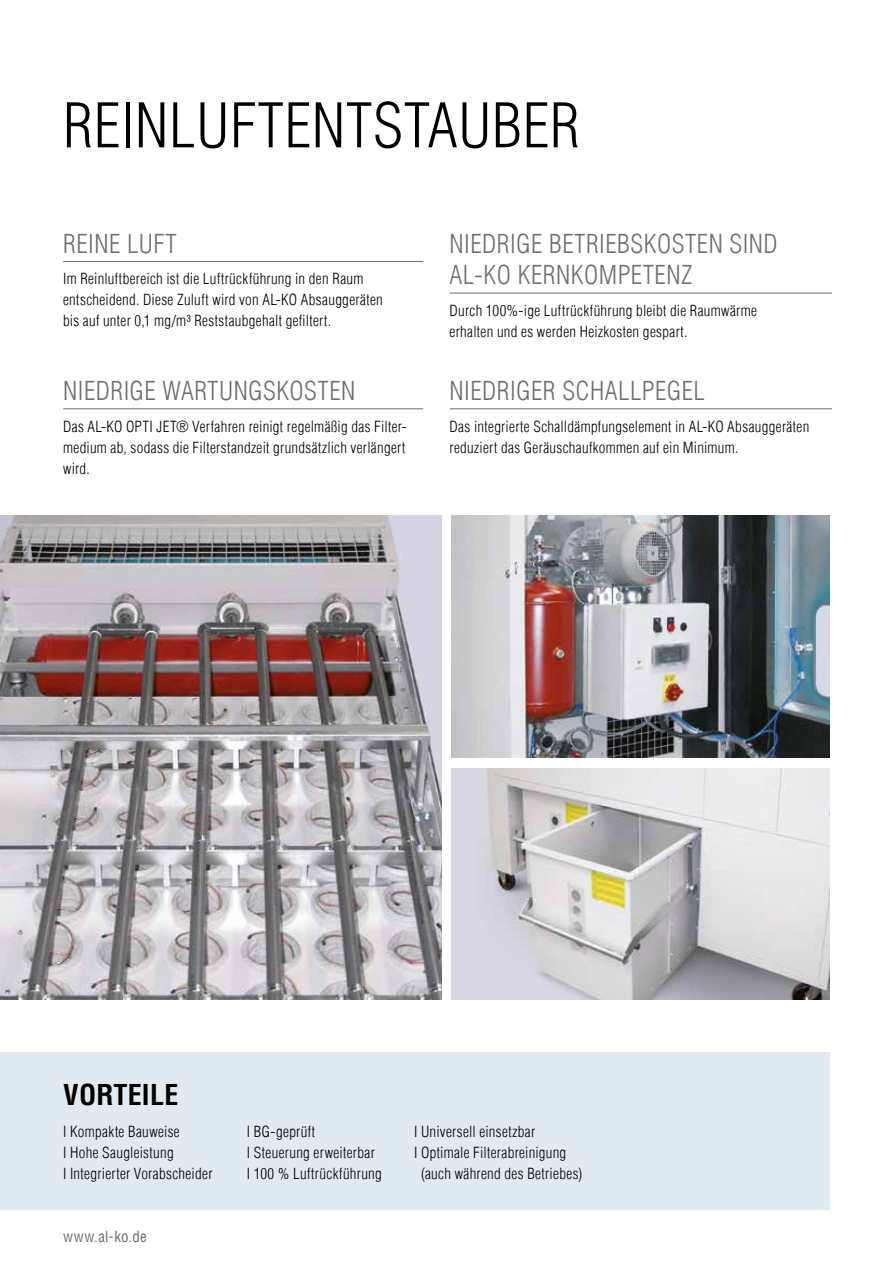
<style>
.page{position:relative;width:893px;height:1263px;background:#fff}
.page>*{position:absolute;margin:0;border:0;box-sizing:border-box;transform-origin:0 0}
.t1{font:300 condensed 60px "Helvetica Com";color:#000}
.t2{font:700 condensed 28.05px "Helvetica Com";letter-spacing:.01em;color:#000}
.t3{font:300 condensed 25.5px "Helvetica Com";letter-spacing:.02em;color:#706f6f}
.t4{font:300 condensed 15px/21px "Helvetica Com";letter-spacing:.02em;color:#000}
.t5{font:condensed 15px "Helvetica Com";letter-spacing:.015em;color:#706f6f}
</style>
<div class="page">
<img style="left:452px;top:516px;width:378px;height:242px">
<img style="left:0;top:516px;width:441px;height:484px">
<img style="left:452px;top:768px;width:378px;height:232px">
<hr style="left:63px;top:261px;width:360px;height:1px;background:#706f6f">
<hr style="left:63px;top:408px;width:360px;height:1px;background:#706f6f">
<hr style="left:450px;top:293px;width:382px;height:1px;background:#706f6f">
<hr style="left:450px;top:408px;width:382px;height:1px;background:#706f6f">
<div style="left:0;top:1052px;width:830px;height:158px;background:#e1eaf0"></div>
<h1 class="t1" style="left:63px;top:88px;width:60px">Reinluftentstauber</h1>
<h3 class="t3" style="left:63px;top:227px;width:25px">Reine</h3>
<h3 class="t3" style="left:127px;top:227px;width:25px">Luft</h3>
<p class="t4" style="left:63px;top:268px;width:321px">Im Reinluftbereich ist die Luftrückführung in den Raum entscheidend. Diese Zuluft wird von AL-KO Absauggeräten bis auf unter 0,1 mg/m³ Reststaubgehalt gefiltert.</p>
<h3 class="t3" style="left:63px;top:375px;width:60px">Niedrige</h3>
<h3 class="t3" style="left:163px;top:375px;width:33px">Wartungskosten</h3>
<p class="t4" style="left:63px;top:415px;width:345px;text-align:justify">Das AL-KO OPTI JET® Verfahren reinigt regelmäßig das Filter&shy;medium ab, sodass die Filterstandzeit grundsätzlich verlängert wird.</p>
<h3 class="t3" style="left:450px;top:227px;width:60px">Niedrige</h3>
<h3 class="t3" style="left:549px;top:227px;width:27px">Betriebskosten</h3>
<h3 class="t3" style="left:729px;top:227px;width:50px">sin d</h3>
<h3 class="t3" style="left:450px;top:259px;width:96px">AL-KO Kernkompetenz</h3>
<p class="t4" style="left:450px;top:300px;width:309px">Durch 100%-ige Luftrückführung bleibt die Raumwärme erhalten und es werden Heizkosten gespart.</p>
<h3 class="t3" style="left:450px;top:375px;width:60px">Niedriger</h3>
<h3 class="t3" style="left:562px;top:375px;width:56px">Schallpegel</h3>
<p class="t4" style="left:450px;top:415px;width:361px">Das integrierte Schalldämpfungselement in AL-KO Absauggeräten reduziert das Geräuschaufkommen auf ein Minimum.</p>
<h2 class="t2" style="left:63px;top:1076px;width:117px">VORTEILE</h2>
<p class="t4" style="left:63px;top:1120px;width:151px">I Kompakte Bauweise<br>I Hohe Saugleistung<br>I Integrierter Vorabscheider</p>
<p class="t4" style="left:247px;top:1120px;width:136px">I BG-geprüft<br>I Steuerung erweiterbar<br>I 100 % Luftrückführung</p>
<p class="t4" style="left:414px;top:1120px;width:123px">I Universell einsetzbar</p>
<p class="t4" style="left:414px;top:1142px;width:154px">I Optimale Filterabreinigung</p>
<p class="t4" style="left:421px;top:1163px;width:163px">(auch während des Betriebes)</p>
<p class="t5" style="left:63px;top:1227px;width:85px">www.al-ko.de</p>
</div>
